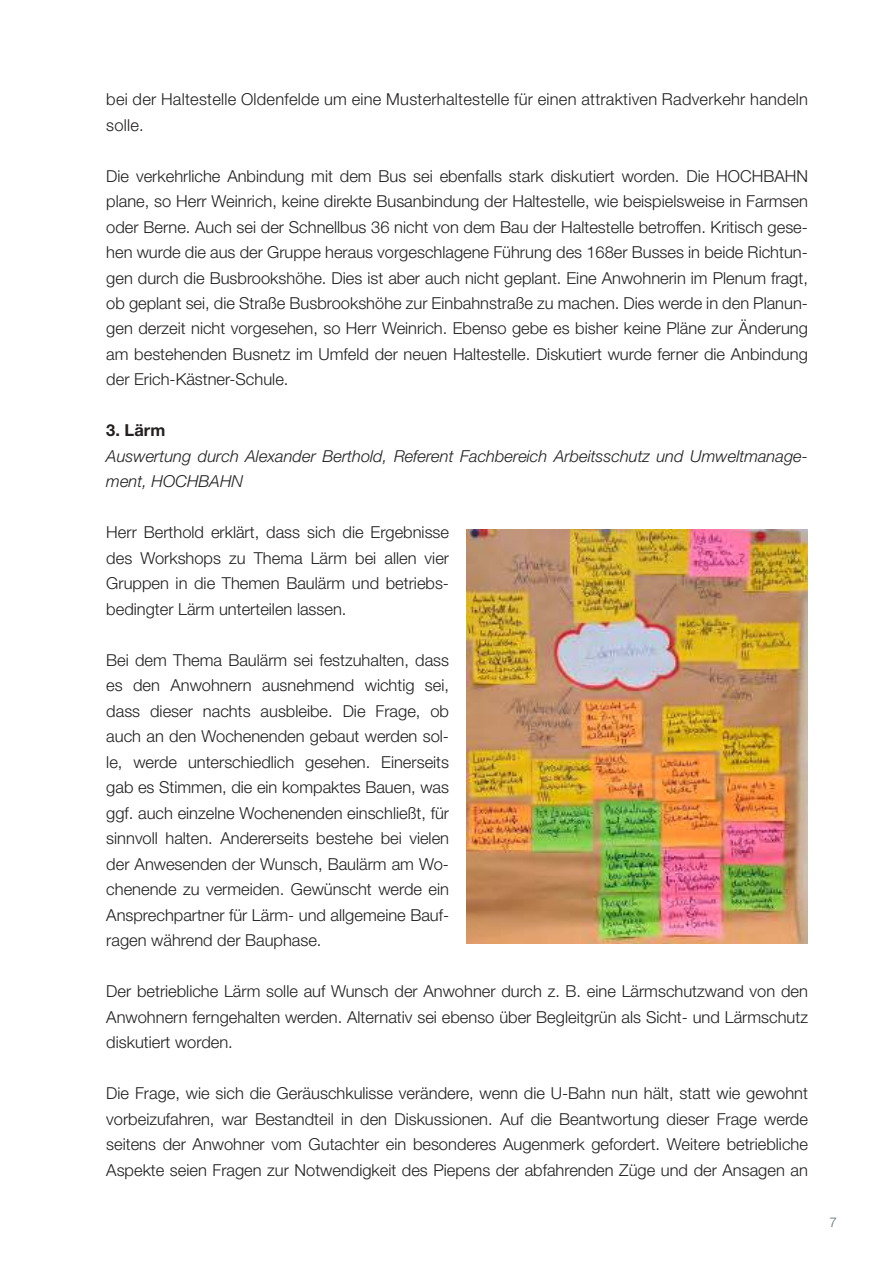
<style>
.page{position:relative;width:893px;height:1263px;background:#fff}
.page>*{position:absolute;margin:0;border:0;box-sizing:border-box;transform-origin:0 0}
.t1{font:300 16.5px/25.5px "Helvetica Neue LT";color:#221f1f;text-align:justify}
.t2{font:italic 300 16.5px/25.5px "Helvetica Neue LT";color:#221f1f}
.t3{font:700 16.5px "Helvetica Neue LT";color:#221f1f}
.t4{font:300 13.5px "Helvetica Neue LT";color:#606970}
</style>
<div class="page">
<img style="left:466px;top:530px;width:342px;height:413px">
<p class="t1" style="left:106px;top:87px;width:703px">bei der Haltestelle Oldenfelde um eine Musterhaltestelle für einen attraktiven Radverkehr handeln solle.</p>
<p class="t1" style="left:106px;top:163px;width:703px">Die verkehrliche Anbindung mit dem Bus sei ebenfalls stark diskutiert worden. Die HOCHBAHN plane, so Herr Weinrich, keine direkte Busanbindung der Haltestelle, wie beispielsweise in Farmsen oder Berne. Auch sei der Schnellbus 36 nicht von dem Bau der Haltestelle betroffen. Kritisch gese&shy;hen wurde die aus der Gruppe heraus vorgeschlagene Führung des 168er Busses in beide Richtun&shy;gen durch die Busbrookshöhe. Dies ist aber auch nicht geplant. Eine Anwohnerin im Plenum fragt, ob geplant sei, die Straße Busbrookshöhe zur Einbahnstraße zu machen. Dies werde in den Planun&shy;gen derzeit nicht vorgesehen, so Herr Weinrich. Ebenso gebe es bisher keine Pläne zur Änderung am bestehenden Busnetz im Umfeld der neuen Haltestelle. Diskutiert wurde ferner die Anbindung der Erich-Kästner-Schule.</p>
<p class="t3" style="left:106px;top:424px;width:60px">3. Lärm</p>
<p class="t2" style="left:106px;top:445px;width:703px">Auswertung durch Alexander Berthold, Referent Fachbereich Arbeitsschutz und Umweltmanage&shy;ment, HOCHBAHN</p>
<p class="t1" style="left:106px;top:520px;width:344px">Herr Berthold erklärt, dass sich die Ergebnisse des Workshops zu Thema Lärm bei allen vier Gruppen in die Themen Baulärm und betriebs&shy;bedingter Lärm unterteilen lassen.</p>
<p class="t1" style="left:106px;top:647px;width:344px">Bei dem Thema Baulärm sei festzuhalten, dass es den Anwohnern ausnehmend wichtig sei, dass dieser nachts ausbleibe. Die Frage, ob auch an den Wochenenden gebaut werden sol&shy;le, werde unterschiedlich gesehen. Einerseits gab es Stimmen, die ein kompaktes Bauen, was ggf. auch einzelne Wochenenden einschließt, für sinnvoll halten. Andererseits bestehe bei vielen der Anwesenden der Wunsch, Baulärm am Wo&shy;chenende zu vermeiden. Gewünscht werde ein Ansprechpartner für Lärm- und allgemeine Bauf&shy;ragen während der Bauphase.</p>
<p class="t1" style="left:106px;top:979px;width:703px">Der betriebliche Lärm solle auf Wunsch der Anwohner durch z. B. eine Lärmschutzwand von den Anwohnern ferngehalten werden. Alternativ sei ebenso über Begleitgrün als Sicht- und Lärmschutz diskutiert worden.</p>
<p class="t1" style="left:106px;top:1081px;width:703px">Die Frage, wie sich die Geräuschkulisse verändere, wenn die U-Bahn nun hält, statt wie gewohnt vorbeizufahren, war Bestandteil in den Diskussionen. Auf die Beantwortung dieser Frage werde seitens der Anwohner vom Gutachter ein besonderes Augenmerk gefordert. Weitere betriebliche Aspekte seien Fragen zur Notwendigkeit des Piepens der abfahrenden Züge und der Ansagen an</p>
<p class="t4" style="left:829px;top:1215px;width:9px">7</p>
</div>
